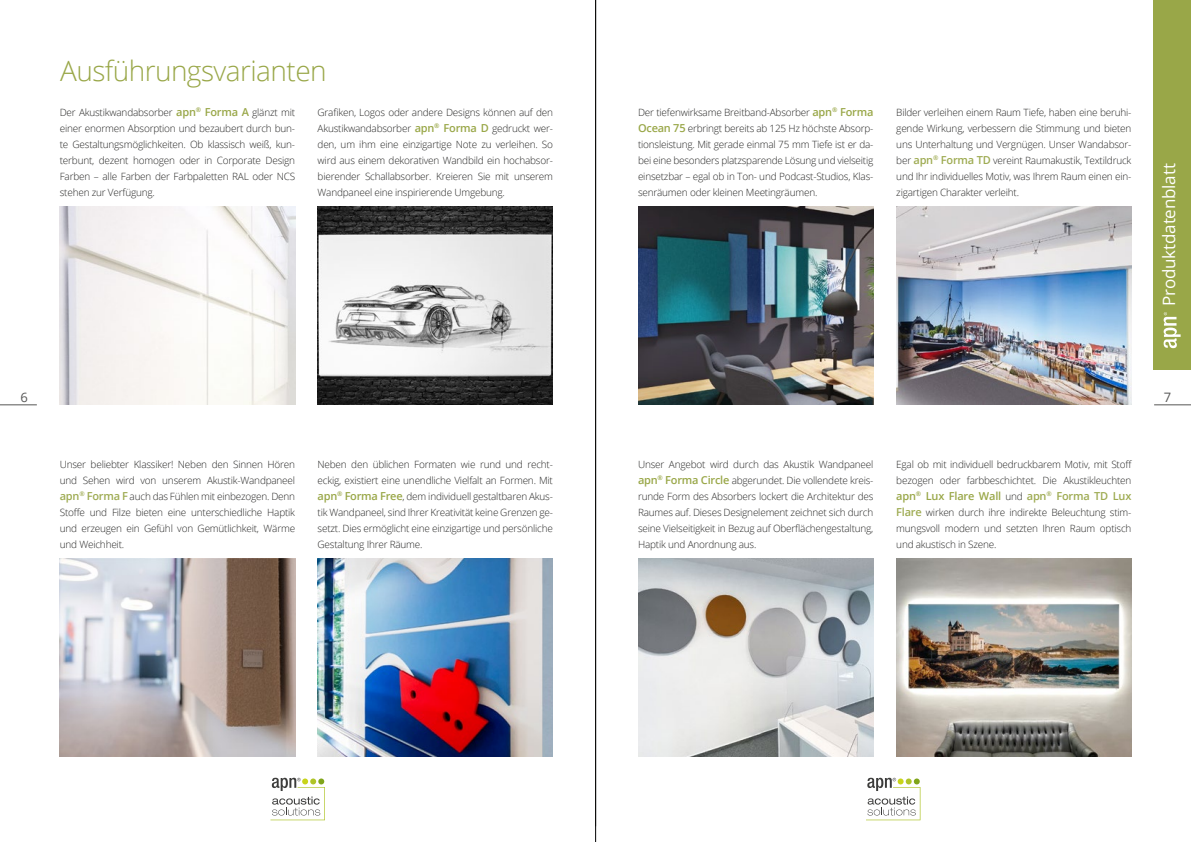
<style>
.page{position:relative;width:1191px;height:842px;background:#fff}
.page>*{position:absolute;margin:0;border:0;box-sizing:border-box;transform-origin:0 0}
.t1{font:300 28px "Open Sans";letter-spacing:-.02em;color:#99a748}
.t2{font:17px "Open Sans";letter-spacing:-.01em;color:#fff}
.t3{font:13px "Open Sans";color:#575756}
.t4{font:600 11px "Open Sans";letter-spacing:-.02em;color:#99a748}
.t5{font:300 10px/16px "Open Sans";letter-spacing:-.02em;color:#282827;text-align:justify}
.s1{font-weight:600;font-size:11px;color:#99a748}
.s2{font-weight:600;font-size:11px;color:#9eab52}
.s3{font-weight:300;font-size:10px;color:#282827}
.s4{color:#9eab52}
</style>
<div class="page">
<svg style="left:866px;top:778px;width:54px;height:42px"></svg>
<svg style="left:270px;top:778px;width:55px;height:42px"></svg>
<hr style="left:1154px;top:405px;width:37px;height:1px;background:#575756">
<hr style="left:0;top:405px;width:37px;height:1px;background:#575756">
<img style="left:638px;top:558px;width:235px;height:199px">
<img style="left:638px;top:206px;width:235px;height:199px">
<img style="left:896px;top:558px;width:235px;height:199px">
<img style="left:896px;top:206px;width:235px;height:199px">
<img style="left:60px;top:206px;width:235px;height:199px">
<img style="left:317px;top:206px;width:236px;height:199px">
<img style="left:60px;top:558px;width:235px;height:199px">
<img style="left:317px;top:558px;width:236px;height:199px">
<hr style="left:595px;top:0;width:1px;height:842px;background:#000">
<div style="left:1153px;top:0;width:38px;height:370px;background:#99a748"></div>
<svg style="left:1163px;top:312px;width:17px;height:36px"></svg>
<h1 class="t1" style="left:60px;top:52px;width:268px">Ausführungsvarianten</h1>
<p class="t5" style="left:60px;top:104px;width:237px">Der Akustikwandabsorber <span class="s1">apn</span><sup>®</sup> <span class="s1">Forma A</span> glänzt mit einer enormen Absorption und bezaubert durch bun&shy;te Gestaltungsmöglichkeiten. Ob klassisch weiß, kun&shy;terbunt, dezent homogen oder in Corporate Design Farben – alle Farben der Farbpaletten RAL oder NCS stehen zur Verfügung.</p>
<p class="t5" style="left:317px;top:104px;width:237px">Grafiken, Logos oder andere Designs können auf den Akustikwandabsorber <span class="s1">apn</span><sup>®</sup> <span class="s1">Forma D</span> gedruckt wer&shy;den, um ihm eine einzigartige Note zu verleihen. So wird aus einem dekorativen Wandbild ein hochabsor&shy;bierender Schallabsorber. Kreieren Sie mit unserem Wandpaneel eine inspirierende Umgebung.</p>
<p class="t5" style="left:638px;top:104px;width:237px">Der tiefenwirksame Breitband-Absorber <span class="s1">apn</span><sup>®</sup> <span class="s1">Forma Ocean 75</span> erbringt bereits ab 125 Hz höchste Absorp&shy;tionsleistung. Mit gerade einmal 75 mm Tiefe ist er da&shy;bei eine besonders platzsparende Lösung und vielseitig einsetzbar – egal ob in Ton- und Podcast-Studios, Klas&shy;senräumen oder kleinen Meetingräumen.</p>
<p class="t5" style="left:896px;top:104px;width:237px">Bilder verleihen einem Raum Tiefe, haben eine beruhi&shy;gende Wirkung, verbessern die Stimmung und bieten uns Unterhaltung und Vergnügen. Unser Wandabsor&shy;ber <span class="s2">apn</span><sup>®</sup> <span class="s2">Forma TD</span> vereint Raumakustik, Textildruck und Ihr individuelles Motiv, was Ihrem Raum einen ein&shy;zigartigen Charakter verleiht.</p>
<h2 class="t2" style="left:1157px;top:306px;width:144px;rotate:-90deg">Produktdatenblatt</h2>
<h3 class="t3" style="left:21px;top:388px;width:9px">6</h3>
<h3 class="t3" style="left:1163px;top:388px;width:9px">7</h3>
<p class="t5" style="left:60px;top:456px;width:237px">Unser beliebter Klassiker! Neben den Sinnen Hören und Sehen wird von unserem Akustik-Wandpaneel <span class="s2">apn</span><sup>®</sup> <span class="s2">Forma F</span> auch das Fühlen mit einbezogen. Denn Stoffe und Filze bieten eine unterschiedliche Haptik und erzeugen ein Gefühl von Gemütlichkeit, Wärme und Weichheit.</p>
<p class="t5" style="left:317px;top:456px;width:237px">Neben den üblichen Formaten wie rund und recht&shy;eckig, existiert eine unendliche Vielfalt an Formen. Mit <span class="s1">apn</span><sup>®</sup> <span class="s1">Forma Free</span>, dem individuell gestaltbaren Akus&shy;tik Wandpaneel, sind Ihrer Kreativität keine Grenzen ge&shy;setzt. Dies ermöglicht eine einzigartige und persönliche Gestaltung Ihrer Räume.</p>
<p class="t5" style="left:638px;top:456px;width:237px">Unser Angebot wird durch das Akustik Wandpaneel <span class="s1">apn</span><sup>®</sup> <span class="s1">Forma Circle</span> abgerundet. Die vollendete kreis&shy;runde Form des Absorbers lockert die Architektur des Raumes auf. Dieses Designelement zeichnet sich durch seine Vielseitigkeit in Bezug auf Oberflächengestaltung, Haptik und Anordnung aus.</p>
<p class="t5" style="left:896px;top:456px;width:237px">Egal ob mit individuell bedruckbarem Motiv, mit Stoff bezogen oder farbbeschichtet. Die Akustikleuchten</p>
<p class="t4" style="left:896px;top:488px;width:237px">apn<sup>®</sup> Lux Flare Wall <span class="s3">und</span> <span class="s4">apn</span><sup>®</sup> <span class="s4">Forma TD Lux</span></p>
<p class="t5" style="left:896px;top:504px;width:237px"><span class="s2">Flare</span> wirken durch ihre indirekte Beleuchtung stim&shy;mungsvoll modern und setzten Ihren Raum optisch und akustisch in Szene.</p>
</div>
